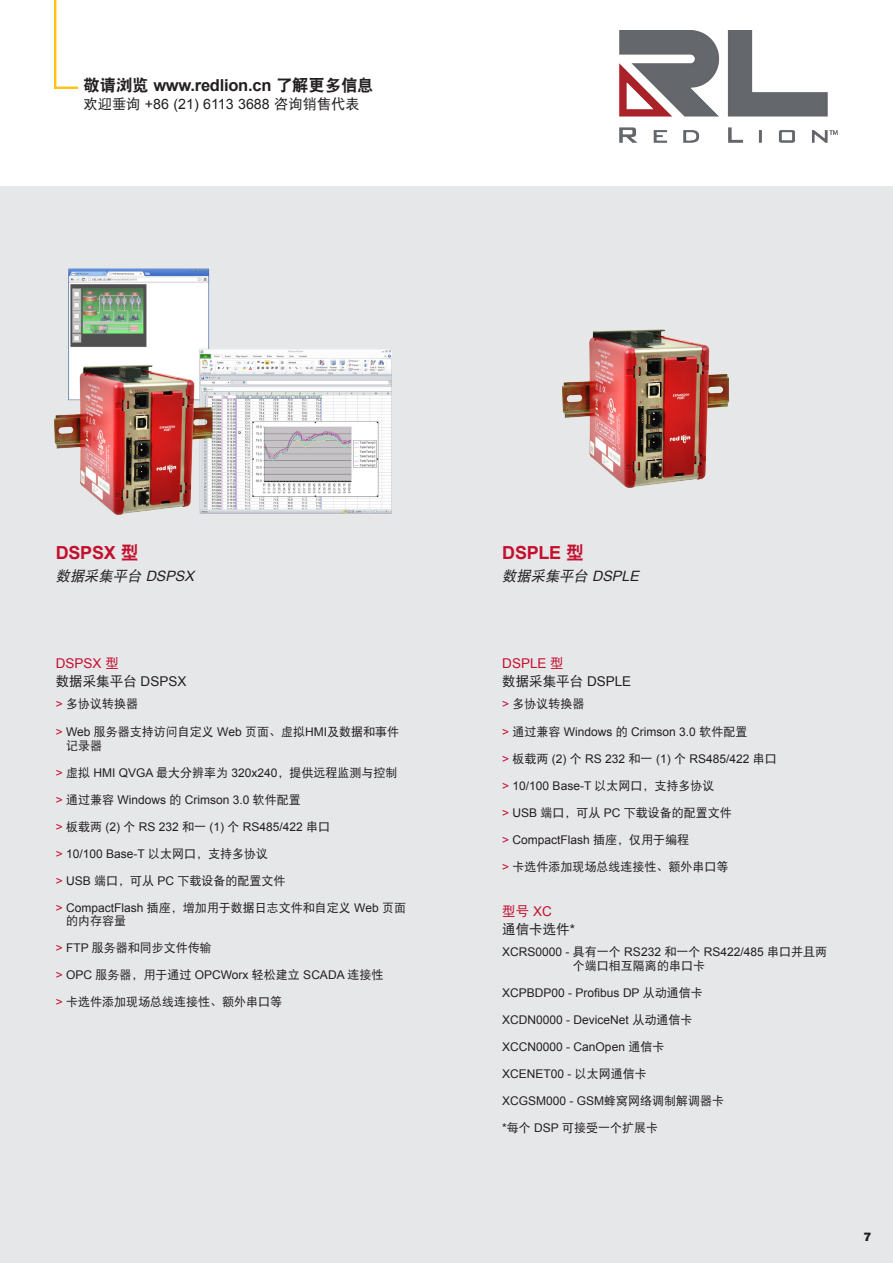
<style>
.page{position:relative;width:893px;height:1263px;background:#fff}
.page>*{position:absolute;margin:0;border:0;box-sizing:border-box;transform-origin:0 0}
.t1{font:700 18px "Arial";letter-spacing:-.015em;color:#c3102f}
.t2{font:700 16.5px "Arial";letter-spacing:-.015em;color:#231f20}
.t3{font:14.25px "Arial";color:#231f20}
.t4{font:italic 14.25px "DF Hei GB W5";color:#231f20}
.t5{font:13.5px "DF Hei GB W5";color:#231f20}
.t6{font:13.5px "Arial";color:#c3102f}
.t7{font:13.5px "DF Hei GB W5";color:#c3102f}
.t8{font:12px/13.5px "Arial";color:#231f20}
.t9{font:12px/13.5px "DF Hei GB W5";color:#231f20}
.t10{font:900 12px "Helvetica Neue LT Std";color:#231f20}
.s1{font-family:"DF Hei GB W9";font-weight:400}
.s2{font-family:"DF Hei GB W5"}
.s3{font-family:"Arial"}
.s4{font-family:"Arial";color:#c3102f}
.s5{color:#c3102f}
</style>
<div class="page">
<svg style="left:54px;top:0;width:25px;height:89px"></svg>
<div style="left:0;top:187px;width:893px;height:1076px;background:#e6e7e9"></div>
<img style="left:54px;top:268px;width:338px;height:247px">
<img style="left:563px;top:330px;width:165px;height:157px">
<img style="left:620px;top:30px;width:217px;height:112px">
<p class="t2" style="left:84px;top:75px;width:292px"><span class="s1">敬请浏览</span> www.redlion.cn <span class="s1">了解更多信息</span></p>
<p class="t3" style="left:84px;top:95px;width:278px"><span class="s2">欢迎垂询</span> +86 (21) 6113 3688 <span class="s2">咨询销售代表</span></p>
<p class="t1" style="left:56px;top:541px;width:84px">DSPSX <span class="s1">型</span></p>
<p class="t4" style="left:56px;top:568px;width:144px">数据采集平台 <span class="s3">DSPSX</span></p>
<p class="t6" style="left:56px;top:655px;width:65px">DSPSX <span class="s2">型</span></p>
<p class="t5" style="left:56px;top:674px;width:132px">数据采集平台 <span class="s3">DSPSX</span></p>
<p class="t9" style="left:56px;top:697px;width:84px"><span class="s4">&gt;</span> 多协议转换器</p>
<p class="t9" style="left:66px;top:725px;width:334px;text-indent:-10px"><span class="s4">&gt;</span> <span class="s3">Web</span> 服务器支持访问自定义 <span class="s3">Web</span> 页面、虚拟<span class="s3">HMI</span>及数据和事件记录器</p>
<p class="t9" style="left:56px;top:766px;width:343px"><span class="s4">&gt;</span> 虚拟 <span class="s3">HMI QVGA</span> 最大分辨率为 <span class="s3">320x240</span>，提供远程监测与控制</p>
<p class="t8" style="left:56px;top:793px;width:247px"><span class="s5">&gt;</span> <span class="s2">通过兼容</span> Windows <span class="s2">的</span> Crimson 3.0 <span class="s2">软件配置</span></p>
<p class="t8" style="left:56px;top:820px;width:276px"><span class="s5">&gt;</span> <span class="s2">板载两</span> (2) <span class="s2">个</span> RS 232 <span class="s2">和一</span> (1) <span class="s2">个</span> RS485/422 <span class="s2">串口</span></p>
<p class="t8" style="left:56px;top:847px;width:214px"><span class="s5">&gt;</span> 10/100 Base-T <span class="s2">以太网口，支持多协议</span></p>
<p class="t9" style="left:56px;top:874px;width:231px"><span class="s4">&gt;</span> <span class="s3">USB</span> 端口，可从 <span class="s3">PC</span> 下载设备的配置文件</p>
<p class="t9" style="left:66px;top:901px;width:341px;text-indent:-10px"><span class="s4">&gt;</span> <span class="s3">CompactFlash</span> 插座，增加用于数据日志文件和自定义 <span class="s3">Web</span> 页面的内存容量</p>
<p class="t9" style="left:56px;top:941px;width:158px"><span class="s4">&gt;</span> <span class="s3">FTP</span> 服务器和同步文件传输</p>
<p class="t8" style="left:56px;top:968px;width:329px"><span class="s5">&gt;</span> OPC <span class="s2">服务器，用于通过</span> OPCWorx <span class="s2">轻松建立</span> SCADA <span class="s2">连接性</span></p>
<p class="t9" style="left:56px;top:995px;width:228px"><span class="s4">&gt;</span> 卡选件添加现场总线连接性、额外串口等</p>
<p class="t1" style="left:502px;top:541px;width:83px">DSPLE <span class="s1">型</span></p>
<p class="t4" style="left:502px;top:568px;width:142px">数据采集平台 <span class="s3">DSPLE</span></p>
<p class="t6" style="left:502px;top:655px;width:63px">DSPLE <span class="s2">型</span></p>
<p class="t5" style="left:502px;top:674px;width:131px">数据采集平台 <span class="s3">DSPLE</span></p>
<p class="t9" style="left:502px;top:697px;width:84px"><span class="s4">&gt;</span> 多协议转换器</p>
<p class="t8" style="left:502px;top:725px;width:247px"><span class="s5">&gt;</span> <span class="s2">通过兼容</span> Windows <span class="s2">的</span> Crimson 3.0 <span class="s2">软件配置</span></p>
<p class="t8" style="left:502px;top:752px;width:276px"><span class="s5">&gt;</span> <span class="s2">板载两</span> (2) <span class="s2">个</span> RS 232 <span class="s2">和一</span> (1) <span class="s2">个</span> RS485/422 <span class="s2">串口</span></p>
<p class="t8" style="left:502px;top:779px;width:214px"><span class="s5">&gt;</span> 10/100 Base-T <span class="s2">以太网口，支持多协议</span></p>
<p class="t9" style="left:502px;top:806px;width:231px"><span class="s4">&gt;</span> <span class="s3">USB</span> 端口，可从 <span class="s3">PC</span> 下载设备的配置文件</p>
<p class="t8" style="left:502px;top:833px;width:189px"><span class="s5">&gt;</span> CompactFlash <span class="s2">插座，仅用于编程</span></p>
<p class="t9" style="left:502px;top:860px;width:228px"><span class="s4">&gt;</span> 卡选件添加现场总线连接性、额外串口等</p>
<p class="t7" style="left:502px;top:904px;width:51px">型号 <span class="s3">XC</span></p>
<p class="t5" style="left:502px;top:922px;width:74px">通信卡选件<span class="s3">*</span></p>
<p class="t8" style="left:573px;top:945px;width:256px;text-indent:-71px">XCRS0000 - <span class="s2">具有一个</span> RS232 <span class="s2">和一个</span> RS422/485 <span class="s2">串口并且两个端口相互隔离的串口卡</span></p>
<p class="t8" style="left:502px;top:986px;width:202px">XCPBDP00 - Profibus DP <span class="s2">从动通信卡</span></p>
<p class="t8" style="left:502px;top:1013px;width:192px">XCDN0000 - DeviceNet <span class="s2">从动通信卡</span></p>
<p class="t8" style="left:502px;top:1040px;width:164px">XCCN0000 - CanOpen <span class="s2">通信卡</span></p>
<p class="t8" style="left:502px;top:1067px;width:146px">XCENET00 - <span class="s2">以太网通信卡</span></p>
<p class="t8" style="left:502px;top:1094px;width:224px">XCGSM000 - GSM<span class="s2">蜂窝网络调制解调器卡</span></p>
<p class="t9" style="left:502px;top:1120px;width:157px"><span class="s3">*</span>每个 <span class="s3">DSP</span> 可接受一个扩展卡</p>
<p class="t10" style="left:863px;top:1229px;width:10px">7</p>
</div>
